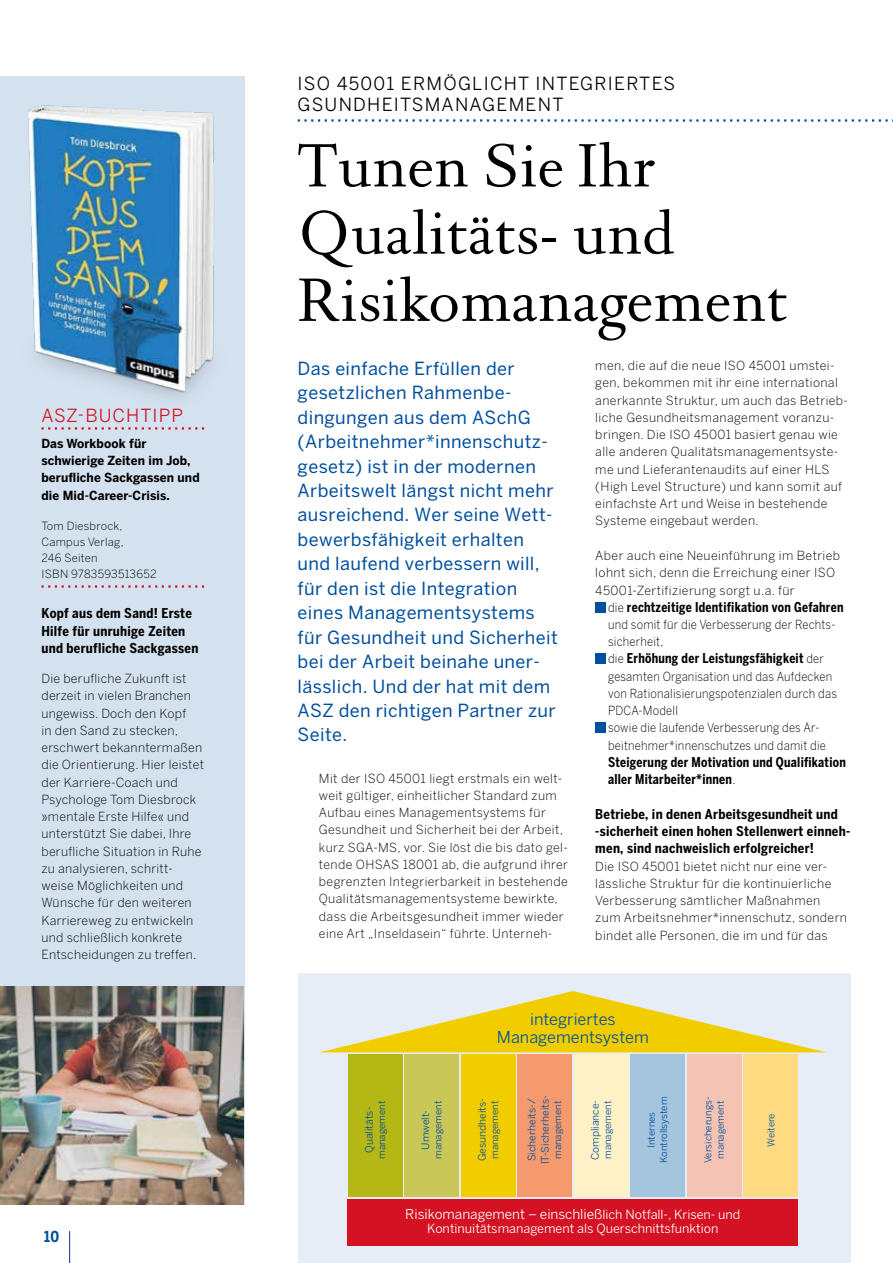
<style>
.page{position:relative;width:893px;height:1263px;background:#fff}
.page>*{position:absolute;margin:0;border:0;box-sizing:border-box;transform-origin:0 0}
.t1{font:64.05px/67.2px "DTL Romulus ST";letter-spacing:.01em;color:#000}
.t2{font:18px/24.5px "Benton Sans";letter-spacing:.02em;color:#004f9f}
.t3{font:18px/21px "Benton Sans";letter-spacing:.07em;color:#000}
.t4{font:18px "Benton Sans";letter-spacing:.06em;color:#d51224}
.t5{font:16.2px/17.1px "Benton Sans";color:#004f9f;text-align:center}
.t6{font:700 condensed 15px "Benton Sans";color:#004f9f}
.t7{font:700 condensed 13.5px/17.2px "Benton Sans";letter-spacing:.02em;color:#000}
.t8{font:700 condensed 13.5px/17.2px "Benton Sans";letter-spacing:.02em;color:#000;scale:.91 1}
.t9{font:13.5px "Benton Sans";color:#fff}
.t10{font:12.6px "Benton Sans";color:#fff}
.t11{font:300 12.45px/17.2px "Benton Sans";letter-spacing:.03em;color:#000}
.t12{font:300 12.45px/17.2px "Benton Sans";letter-spacing:.03em;color:#000;scale:.91 1}
.t13{font:700 12.45px/17.2px "Benton Sans";letter-spacing:.01em;color:#000;scale:.95 1}
.t14{font:300 11.25px/15.8px "Benton Sans";letter-spacing:.02em;color:#000}
.t15{font:10.35px/13.4px "Benton Sans";color:#004f9f;text-align:center}
.t16{font:9.6px/12.5px "Benton Sans";color:#004f9f;text-align:center}
.s1{font-weight:300;font-stretch:normal;font-size:12.45px}
.s2{font-weight:300;font-stretch:normal}
.s3{font-size:12.6px}
</style>
<div class="page">
<div style="left:0;top:77px;width:244px;height:1128px;background:#d4e1ef"></div>
<hr style="left:69px;top:1231px;width:1px;height:32px;background:#283583">
<svg style="left:41px;top:427px;width:163px;height:3px"></svg>
<svg style="left:41px;top:585px;width:163px;height:3px"></svg>
<div style="left:595px;top:602px;width:11px;height:10px;background:#004f9f"></div>
<div style="left:595px;top:654px;width:11px;height:10px;background:#004f9f"></div>
<div style="left:595px;top:723px;width:11px;height:10px;background:#004f9f"></div>
<img style="left:28px;top:105px;width:186px;height:293px">
<svg style="left:298px;top:119px;width:595px;height:3px"></svg>
<div style="left:298px;top:973px;width:552px;height:290px;background:#e6edf6"></div>
<div style="left:348px;top:1054px;width:54px;height:143px;background:#b5b714"></div>
<div style="left:404px;top:1054px;width:55px;height:143px;background:#c9c758"></div>
<div style="left:461px;top:1054px;width:54px;height:143px;background:#f1cd00"></div>
<div style="left:517px;top:1054px;width:55px;height:143px;background:#f49a6d"></div>
<div style="left:574px;top:1054px;width:54px;height:143px;background:#fff1c6"></div>
<div style="left:630px;top:1054px;width:55px;height:143px;background:#a5c4de"></div>
<div style="left:687px;top:1054px;width:54px;height:143px;background:#f4c3b4"></div>
<div style="left:744px;top:1054px;width:54px;height:143px;background:#ffda81"></div>
<div style="left:348px;top:1199px;width:450px;height:46px;background:#d51224"></div>
<svg style="left:321px;top:991px;width:504px;height:61px"></svg>
<img style="left:0;top:987px;width:244px;height:217px">
<h2 class="t4" style="left:41px;top:405px;width:143px">ASZ-BUCHTIPP</h2>
<p class="t13" style="left:41px;top:435px;width:168px">Das Workbook für schwierige Zeiten im Job, berufliche Sackgassen und die Mid-Career-Crisis.</p>
<p class="t14" style="left:41px;top:518px;width:117px">Tom Diesbrock,<br>Campus Verlag,<br>246 Seiten<br>ISBN 9783593513652</p>
<p class="t7" style="left:41px;top:605px;width:159px">Kopf aus dem Sand! Erste<br>Hilfe für unruhige Zeiten und berufliche Sackgassen</p>
<p class="t11" style="left:41px;top:670px;width:164px">Die berufliche Zukunft ist derzeit in vielen Branchen ungewiss. Doch den Kopf<br>in den Sand zu stecken, erschwert bekanntermaßen die Orientierung. Hier leistet der Karriere-Coach und<br>Psychologe Tom Diesbrock »mentale Erste Hilfe« und unterstützt Sie dabei, Ihre berufliche Situation in Ruhe zu analysieren, schritt&shy;weise Möglichkeiten und<br>Wünsche für den weiteren<br>Karriereweg zu entwickeln und schließlich konkrete<br>Entscheidungen zu treffen.</p>
<p class="t6" style="left:44px;top:1228px;width:16px">10</p>
<h2 class="t3" style="left:298px;top:73px;width:379px">ISO 45001 ERMÖGLICHT INTEGRIERTES<br>GSUNDHEITSMANAGEMENT</h2>
<h1 class="t1" style="left:298px;top:133px;width:491px">Tunen Sie Ihr<br>Qualitäts- und<br>Risikomanagement</h1>
<p class="t2" style="left:298px;top:356px;width:262px">Das einfache Erfüllen der gesetzlichen Rahmenbe&shy;dingungen aus dem ASchG (Arbeitnehmer*innenschutz&shy;gesetz) ist in der modernen<br>Arbeitswelt längst nicht mehr ausreichend. Wer seine Wett&shy;bewerbsfähigkeit erhalten und laufend verbessern will, für den ist die Integration eines Managementsystems für Gesundheit und Sicherheit bei der Arbeit beinahe uner&shy;lässlich. Und der hat mit dem<br>ASZ den richtigen Partner zur<br>Seite.</p>
<p class="t11" style="left:319px;top:769px;width:251px">Mit der ISO 45001 liegt erstmals ein welt&shy;weit gültiger, einheitlicher Standard zum Aufbau eines Managementsystems für Gesundheit und Sicherheit bei der Arbeit, kurz SGA-MS, vor. Sie löst die bis dato gel&shy;tende OHSAS 18001 ab, die aufgrund ihrer begrenzten Integrierbarkeit in bestehende Qualitätsmanagementsysteme bewirkte, dass die Arbeitsgesundheit immer wieder eine Art „Inseldasein“ führte. Unterneh-</p>
<p class="t11" style="left:595px;top:357px;width:254px">men, die auf die neue ISO 45001 umstei&shy;gen, bekommen mit ihr eine international anerkannte Struktur, um auch das Betrieb&shy;liche Gesundheitsmanagement voranzu&shy;bringen. Die ISO 45001 basiert genau wie alle anderen Qualitätsmanagementsyste&shy;me und Lieferantenaudits auf einer HLS (High Level Structure) und kann somit auf einfachste Art und Weise in bestehende Systeme eingebaut werden.</p>
<p class="t11" style="left:595px;top:547px;width:246px">Aber auch eine Neueinführung im Betrieb lohnt sich, denn die Erreichung einer ISO<br>45001-Zertifizierung sorgt u.a. für</p>
<p class="t8" style="left:608px;top:598px;width:260px"><span class="s1">die</span> rechtzeitige Identifikation von Gefahren</p>
<p class="t12" style="left:608px;top:616px;width:250px">und somit für die Verbesserung der Rechts&shy;sicherheit,</p>
<p class="t8" style="left:608px;top:650px;width:239px"><span class="s1">die</span> Erhöhung der Leistungsfähigkeit <span class="s1">der</span></p>
<p class="t12" style="left:608px;top:667px;width:253px">gesamten Organisation und das Aufdecken von Rationalisierungspotenzialen durch das PDCA-Modell<br>sowie die laufende Verbesserung des Ar&shy;beitnehmer*innenschutzes und damit die</p>
<p class="t8" style="left:608px;top:753px;width:263px">Steigerung der Motivation und Qualifikation aller Mitarbeiter*innen<span class="s2">.</span></p>
<p class="t7" style="left:595px;top:805px;width:256px">Betriebe, in denen Arbeitsgesundheit und -sicherheit einen hohen Stellenwert einneh&shy;men, sind nachweislich erfolgreicher!</p>
<p class="t11" style="left:595px;top:857px;width:253px">Die ISO 45001 bietet nicht nur eine ver&shy;lässliche Struktur für die kontinuierliche Verbesserung sämtlicher Maßnahmen zum Arbeitsnehmer*innenschutz, sondern bindet alle Personen, die im und für das</p>
<h3 class="t5" style="left:497px;top:1011px;width:153px">integriertes<br>Managementsystem</h3>
<p class="t15" style="left:525px;top:1164px;width:71px;rotate:-90deg">Sicherheits-/<br>IT-Sicherheits-</p>
<p class="t16" style="left:552px;top:1159px;width:60px;rotate:-90deg">management</p>
<p class="t15" style="left:362px;top:1153px;width:48px;rotate:-90deg">Qualitäts-</p>
<p class="t16" style="left:375px;top:1159px;width:60px;rotate:-90deg">management</p>
<p class="t15" style="left:419px;top:1150px;width:41px;rotate:-90deg">Umwelt-</p>
<p class="t16" style="left:432px;top:1159px;width:60px;rotate:-90deg">management</p>
<p class="t15" style="left:475px;top:1161px;width:65px;rotate:-90deg">Gesundheits-</p>
<p class="t16" style="left:488px;top:1159px;width:60px;rotate:-90deg">management</p>
<p class="t15" style="left:588px;top:1160px;width:62px;rotate:-90deg">Compliance-</p>
<p class="t16" style="left:601px;top:1159px;width:60px;rotate:-90deg">management</p>
<p class="t16" style="left:645px;top:1163px;width:68px;rotate:-90deg">Internes<br>Kontrollsystem</p>
<p class="t16" style="left:702px;top:1163px;width:68px;rotate:-90deg">Versicherungs&shy;management</p>
<p class="t9" style="left:405px;top:1206px;width:337px">Risikomanagement – einschließ<span class="s3">lich Notfall-, Krisen- und</span></p>
<p class="t10" style="left:427px;top:1221px;width:293px">Kontinuitätsmanagement als Querschnittsfunktion</p>
<p class="t16" style="left:765px;top:1146px;width:35px;rotate:-90deg">Weitere</p>
</div>
